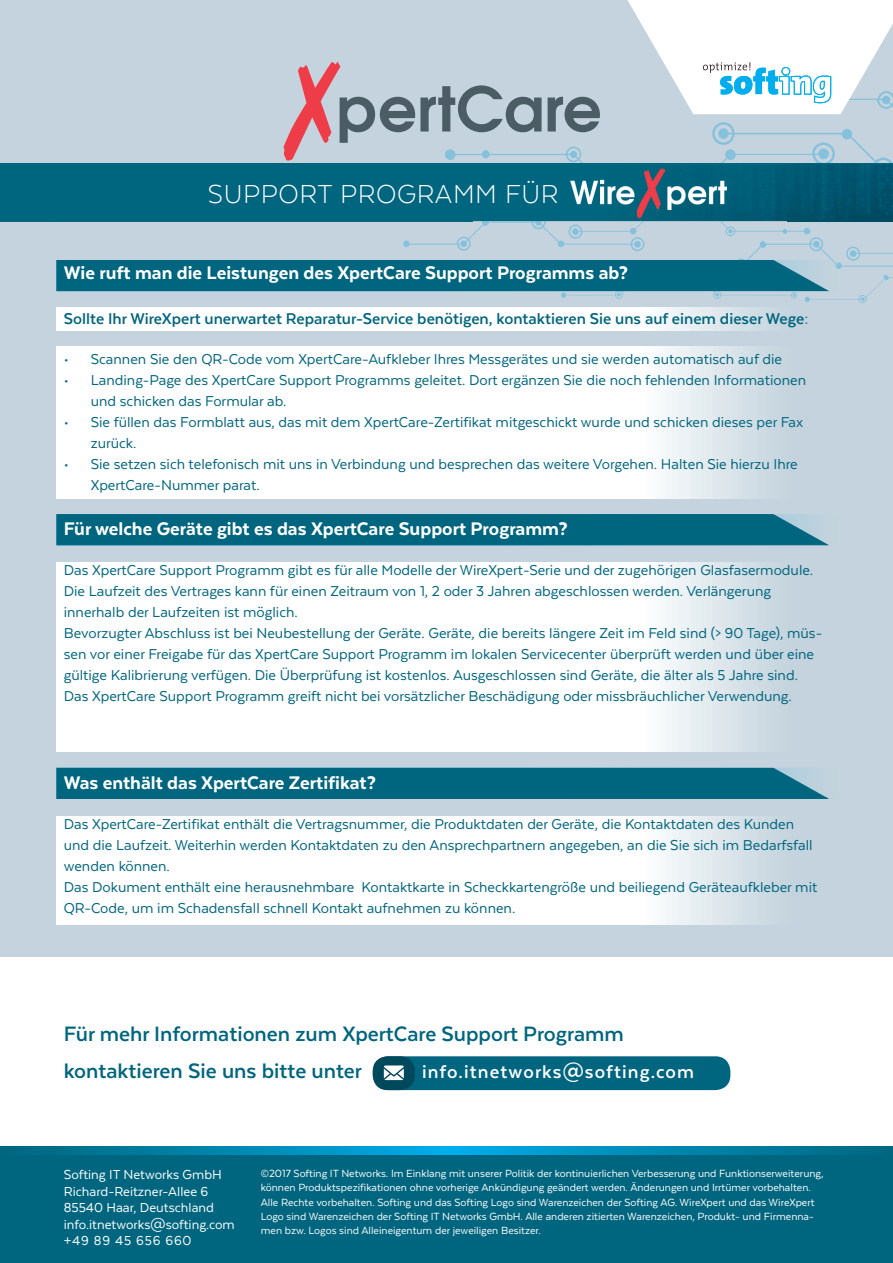
<style>
.page{position:relative;width:893px;height:1263px;background:#fff}
.page>*{position:absolute;margin:0;border:0;box-sizing:border-box;transform-origin:0 0}
.t1{font:700 61.2px "Te X Gyre Adventor";color:#4c5c65}
.t2{font:300 30px "Texta";letter-spacing:.02em;color:#fff}
.t3{font:700 24px/37.5px "Texta";color:#00657e}
.t4{font:800 21px "Texta";color:#fff}
.t5{font:700 21px "Texta";letter-spacing:.05em;color:#fff}
.t6{font:700 18px "Texta";color:#00657e}
.t7{font:16.5px/21px "Texta";color:#00657e}
.t8{font:15px/16.5px "Texta";color:#fff}
.t9{font:12px/14.4px "Texta";color:#fff}
</style>
<div class="page">
<div style="left:0;top:0;width:893px;height:957px;background:#c4d3dd"></div>
<svg style="left:445px;top:122px;width:448px;height:42px"></svg>
<div style="left:683px;top:165px;width:210px;height:11px;background:#005b75"></div>
<img style="left:420px;top:165px;width:263px;height:6px">
<div style="left:0;top:165px;width:420px;height:34px;background:#00657e"></div>
<div style="left:473px;top:171px;width:97px;height:44px;background:#00657e"></div>
<img style="left:420px;top:171px;width:53px;height:28px">
<img style="left:726px;top:176px;width:167px;height:34px">
<div style="left:0;top:199px;width:473px;height:22px;background:#00657e"></div>
<img style="left:683px;top:210px;width:210px;height:11px">
<img style="left:473px;top:215px;width:210px;height:6px">
<div style="left:0;top:1146px;width:893px;height:117px;background:#00657e"></div>
<svg style="left:49px;top:1146px;width:802px;height:8px;background:#008bb8"></svg>
<div style="left:373px;top:1056px;width:357px;height:34px;background:#00657e;border-radius:15px"></div>
<div style="left:373px;top:1056px;width:42px;height:34px;background:#00485b;border-radius:15px"></div>
<svg style="left:384px;top:1065px;width:20px;height:15px"></svg>
<svg style="left:56px;top:221px;width:837px;height:82px"></svg>
<svg style="left:57px;top:308px;width:702px;height:23px;background:#fafcfc"></svg>
<svg style="left:57px;top:346px;width:702px;height:152px;background:#fbfcfd"></svg>
<svg style="left:627px;top:0;width:266px;height:114px"></svg>
<svg style="left:56px;top:514px;width:773px;height:32px;background:#0a6b83"></svg>
<svg style="left:57px;top:563px;width:702px;height:189px;background:#fafcfc"></svg>
<div style="left:56px;top:767px;width:773px;height:32px;background:#00657e"></div>
<svg style="left:57px;top:817px;width:702px;height:108px;background:#fbfcfd"></svg>
<img style="left:570px;top:168px;width:156px;height:51px">
<h1 class="t1" style="left:336px;top:56px;width:267px">pertCare</h1>
<h2 class="t2" style="left:208px;top:178px;width:352px">SUPPORT PROGRAMM FÜR</h2>
<p class="t4" style="left:64px;top:262px;width:566px">Wie ruft man die Leistungen des XpertCare Support Programms ab?</p>
<p class="t6" style="left:64px;top:309px;width:746px">Sollte Ihr WireXpert unerwartet Reparatur-Service benötigen, kontaktieren Sie uns auf einem dieser Wege:</p>
<p class="t7" style="left:64px;top:348px;width:720px">• Scannen Sie den QR-Code vom XpertCare-Aufkleber Ihres Messgerätes und sie werden automatisch auf die</p>
<p class="t7" style="left:91px;top:369px;width:717px;text-indent:-27px">• Landing-Page des XpertCare Support Programms geleitet. Dort ergänzen Sie die noch fehlenden Informationen und schicken das Formular ab.</p>
<p class="t7" style="left:91px;top:411px;width:714px;text-indent:-27px">• Sie füllen das Formblatt aus, das mit dem XpertCare-Zertifikat mitgeschickt wurde und schicken dieses per Fax zurück.</p>
<p class="t7" style="left:91px;top:453px;width:709px;text-indent:-27px">• Sie setzen sich telefonisch mit uns in Verbindung und besprechen das weitere Vorgehen. Halten Sie hierzu Ihre<br>XpertCare-Nummer parat.</p>
<p class="t4" style="left:64px;top:518px;width:506px">Für welche Geräte gibt es das XpertCare Support Programm?</p>
<p class="t7" style="left:64px;top:559px;width:760px">Das XpertCare Support Programm gibt es für alle Modelle der WireXpert-Serie und der zugehörigen Glasfasermodule.<br>Die Laufzeit des Vertrages kann für einen Zeitraum von 1, 2 oder 3 Jahren abgeschlossen werden. Verlängerung innerhalb der Laufzeiten ist möglich.<br>Bevorzugter Abschluss ist bei Neubestellung der Geräte. Geräte, die bereits längere Zeit im Feld sind (&gt; 90 Tage), müs&shy;sen vor einer Freigabe für das XpertCare Support Programm im lokalen Servicecenter überprüft werden und über eine gültige Kalibrierung verfügen. Die Überprüfung ist kostenlos. Ausgeschlossen sind Geräte, die älter als 5 Jahre sind.<br>Das XpertCare Support Programm greift nicht bei vorsätzlicher Beschädigung oder missbräuchlicher Verwendung.</p>
<p class="t4" style="left:64px;top:772px;width:314px">Was enthält das XpertCare Zertifikat?</p>
<p class="t7" style="left:64px;top:814px;width:755px">Das XpertCare-Zertifikat enthält die Vertragsnummer, die Produktdaten der Geräte, die Kontaktdaten des Kunden und die Laufzeit. Weiterhin werden Kontaktdaten zu den Ansprechpartnern angegeben, an die Sie sich im Bedarfsfall wenden können.<br>Das Dokument enthält eine herausnehmbare Kontaktkarte in Scheckkartengröße und beiliegend Geräteaufkleber mit QR-Code, um im Schadensfall schnell Kontakt aufnehmen zu können.</p>
<h3 class="t3" style="left:64px;top:1014px;width:562px">Für mehr Informationen zum XpertCare Support Programm kontaktieren Sie uns bitte unter</h3>
<p class="t5" style="left:422px;top:1061px;width:273px">info.itnetworks@softing.com</p>
<p class="t8" style="left:64px;top:1166px;width:172px">Softing IT Networks GmbH<br>Richard-Reitzner-Allee 6<br>85540 Haar, Deutschland info.itnetworks@softing.com +49 89 45 656 660</p>
<p class="t9" style="left:261px;top:1166px;width:564px">©2017 Softing IT Networks. Im Einklang mit unserer Politik der kontinuierlichen Verbesserung und Funktionserweiterung, können Produktspezifikationen ohne vorherige Ankündigung geändert werden. Änderungen und Irrtümer vorbehalten.<br>Alle Rechte vorbehalten. Softing und das Softing Logo sind Warenzeichen der Softing AG. WireXpert und das WireXpert Logo sind Warenzeichen der Softing IT Networks GmbH. Alle anderen zitierten Warenzeichen, Produkt- und Firmenna&shy;men bzw. Logos sind Alleineigentum der jeweiligen Besitzer.</p>
</div>
